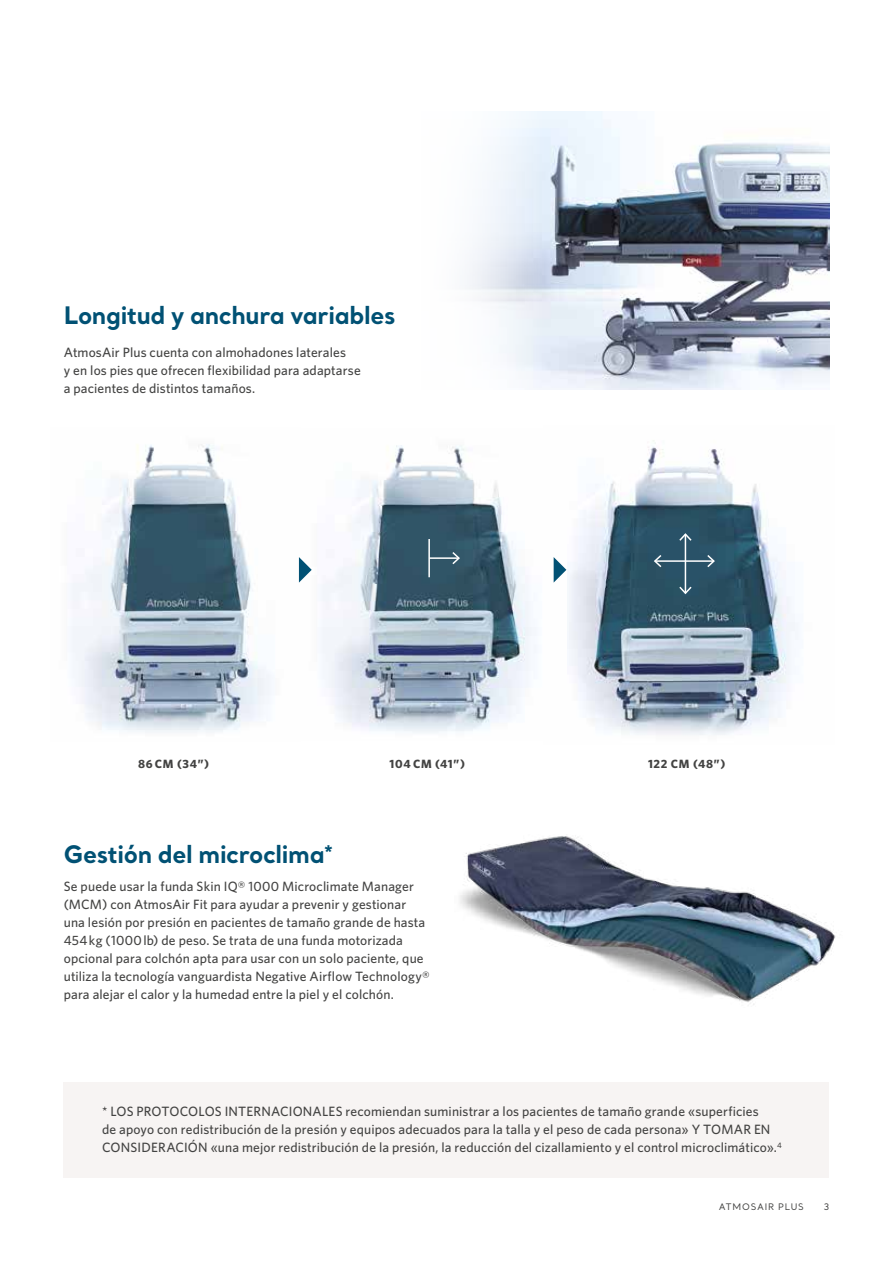
<style>
.page{position:relative;width:893px;height:1263px;background:#fff}
.page>*{position:absolute;margin:0;border:0;box-sizing:border-box;transform-origin:0 0}
.t1{font:700 24px "Santral";letter-spacing:-.015em;color:#015174}
.t2{font:500 13.5px/18px "Whitney";letter-spacing:.01em;color:#434342}
.t3{font:700 12px "Whitney";letter-spacing:.055em;color:#434342}
.t4{font:9px "Santral";letter-spacing:.085em;color:#434342}
</style>
<div class="page">
<img style="left:566px;top:440px;width:232px;height:295px">
<img style="left:71px;top:444px;width:483px;height:289px">
<img style="left:465px;top:111px;width:364px;height:278px">
<svg style="left:299px;top:557px;width:13px;height:26px"></svg>
<svg style="left:554px;top:557px;width:12px;height:25px"></svg>
<hr style="left:428px;top:539px;width:2px;height:38px;background:#fff">
<hr style="left:429px;top:557px;width:30px;height:2px;background:#fff">
<svg style="left:451px;top:550px;width:10px;height:16px"></svg>
<hr style="left:655px;top:560px;width:59px;height:2px;background:#fff">
<svg style="left:653px;top:553px;width:10px;height:16px"></svg>
<svg style="left:706px;top:553px;width:10px;height:16px"></svg>
<hr style="left:685px;top:534px;width:1px;height:59px;background:#fff">
<svg style="left:678px;top:532px;width:15px;height:10px"></svg>
<svg style="left:678px;top:585px;width:15px;height:10px"></svg>
<img style="left:460px;top:836px;width:376px;height:169px">
<div style="left:64px;top:1082px;width:765px;height:96px;background:#f7f4f3"></div>
<h1 class="t1" style="left:64px;top:299px;width:333px">Longitud y anchura variables</h1>
<p class="t2" style="left:64px;top:343px;width:298px">AtmosAir Plus cuenta con almohadones laterales<br>y en los pies que ofrecen flexibilidad para adaptarse a pacientes de distintos tamaños.</p>
<p class="t3" style="left:138px;top:756px;width:73px">86 CM (34”)</p>
<p class="t3" style="left:390px;top:756px;width:77px">104 CM (41”)</p>
<p class="t3" style="left:648px;top:756px;width:79px">122 CM (48”)</p>
<h1 class="t1" style="left:64px;top:838px;width:271px">Gestión del microclima<sup>*</sup></h1>
<p class="t2" style="left:64px;top:877px;width:367px">Se puede usar la funda Skin IQ® 1000 Microclimate Manager (MCM) con AtmosAir Fit para ayudar a prevenir y gestionar una lesión por presión en pacientes de tamaño grande de hasta 454 kg (1000 lb) de peso. Se trata de una funda motorizada opcional para colchón apta para usar con un solo paciente, que utiliza la tecnología vanguardista Negative Airflow Technology® para alejar el calor y la humedad entre la piel y el colchón.</p>
<p class="t2" style="left:102px;top:1102px;width:681px">* LOS PROTOCOLOS INTERNACIONALES recomiendan suministrar a los pacientes de tamaño grande «superficies<br>de apoyo con redistribución de la presión y equipos adecuados para la talla y el peso de cada persona» Y TOMAR EN<br>CONSIDERACIÓN «una mejor redistribución de la presión, la reducción del cizallamiento y el control microclimático».<sup>4</sup></p>
<p class="t4" style="left:719px;top:1201px;width:86px">ATMOSAIR PLUS</p>
<p class="t4" style="left:824px;top:1201px;width:7px">3</p>
</div>
